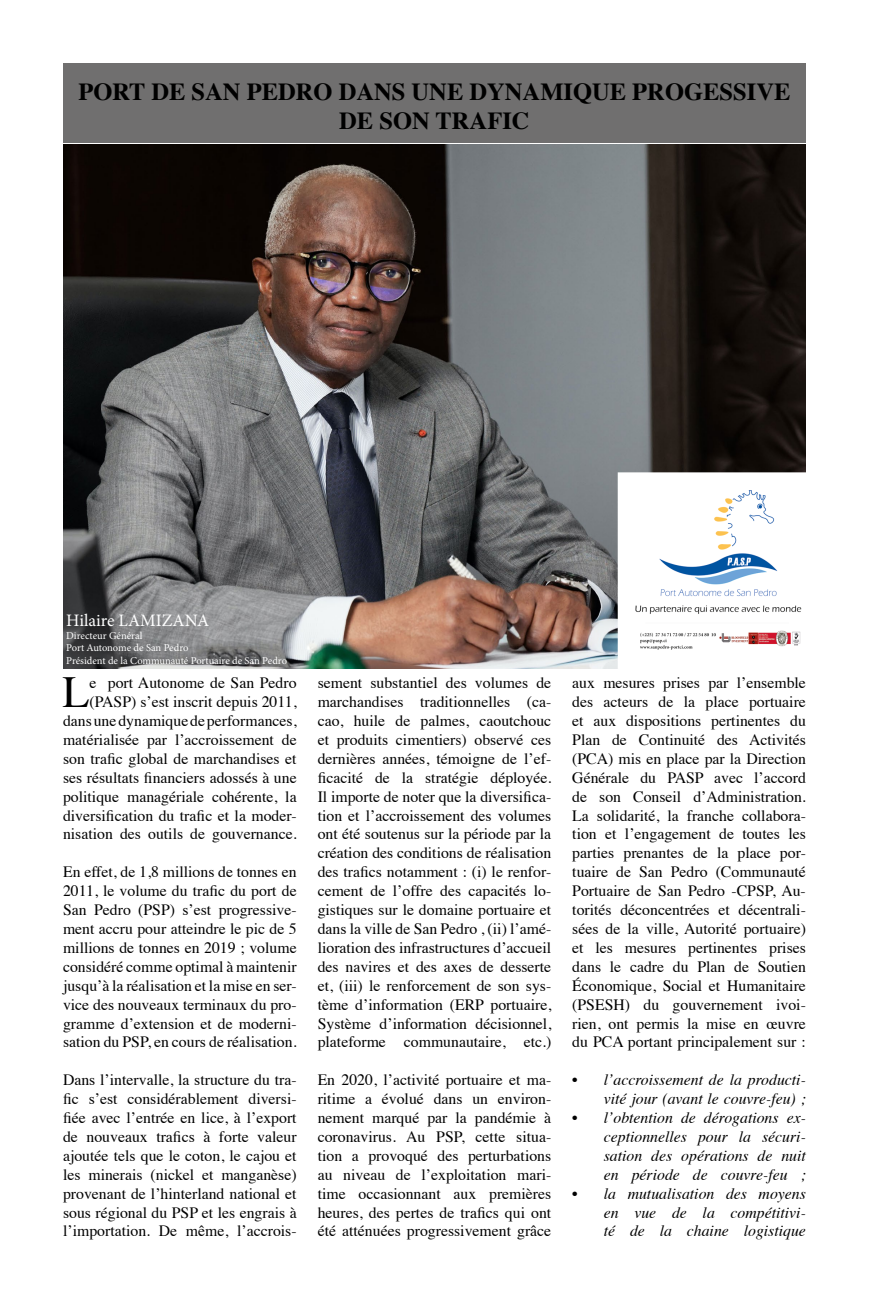
<style>
.page{position:relative;width:869px;height:1300px;background:#fff}
.page>*{position:absolute;margin:0;border:0;box-sizing:border-box;transform-origin:0 0}
.t1{font:44.27px "Times";color:#000}
.t2{font:700 24.5px/29.4px "Times";color:#000;text-align:center}
.t3{font:17.5px "Minion Pro";color:#fff}
.t4{font:15.75px/18.9px "Times";color:#000;text-align:justify}
.t5{font:italic 15.75px/18.9px "Times";color:#000;text-align:justify}
.t6{font:10.5px/12.6px "Minion Pro";color:#fff}
</style>
<div class="page">
<div style="left:63px;top:63px;width:742px;height:80px;background:#706f6f"></div>
<img style="left:63px;top:144px;width:742px;height:525px">
<img style="left:620px;top:475px;width:185px;height:191px">
<div style="left:617px;top:472px;width:198px;height:197px;border:2px solid #fff"></div>
<h2 class="t2" style="left:78px;top:74px;width:713px">PORT DE SAN PEDRO DANS UNE DYNAMIQUE PROGESSIVE<br>DE SON TRAFIC</h2>
<p class="t3" style="left:66px;top:609px;width:144px">Hilaire LAMIZANA</p>
<p class="t6" style="left:66px;top:629px;width:222px">Directeur Général<br>Port Autonome de San Pedro<br>Président de la Communauté Portuaire de San Pedro</p>
<p class="t4" style="left:63px;top:672px;width:235px;text-align:right">e port Autonome de San Pedro (PASP) s’est inscrit depuis 2011, dans une dynamique de performances, matérialisée par l’accroissement de son trafic global de marchandises et ses résultats financiers adossés à une politique managériale cohérente, la diversification du trafic et la moder&shy;nisation des outils de gouvernance.</p>
<p class="t4" style="left:63px;top:861px;width:235px">En effet, de 1,8 millions de tonnes en 2011, le volume du trafic du port de San Pedro (PSP) s’est progressive&shy;ment accru pour atteindre le pic de 5 millions de tonnes en 2019 ; volume considéré comme optimal à maintenir jusqu’à la réalisation et la mise en ser&shy;vice des nouveaux terminaux du pro&shy;gramme d’extension et de moderni&shy;sation du PSP, en cours de réalisation.</p>
<p class="t4" style="left:63px;top:1069px;width:235px">Dans l’intervalle, la structure du tra&shy;fic s’est considérablement diversi&shy;fiée avec l’entrée en lice, à l’export de nouveaux trafics à forte valeur ajoutée tels que le coton, le cajou et les minerais (nickel et manganèse) provenant de l’hinterland national et sous régional du PSP et les engrais à l’importation. De même, l’accrois-</p>
<h1 class="t1" style="left:63px;top:651px;width:29px">L</h1>
<p class="t4" style="left:317px;top:672px;width:235px">sement substantiel des volumes de marchandises traditionnelles (ca&shy;cao, huile de palmes, caoutchouc et produits cimentiers) observé ces dernières années, témoigne de l’ef&shy;ficacité de la stratégie déployée.<br>Il importe de noter que la diversifica&shy;tion et l’accroissement des volumes ont été soutenus sur la période par la création des conditions de réalisation des trafics notamment : (i) le renfor&shy;cement de l’offre des capacités lo&shy;gistiques sur le domaine portuaire et dans la ville de San Pedro , (ii) l’amé&shy;lioration des infrastructures d’accueil des navires et des axes de desserte et, (iii) le renforcement de son sys&shy;tème d’information (ERP portuaire, Système d’information décisionnel, plateforme communautaire, etc.)</p>
<p class="t4" style="left:317px;top:1069px;width:235px">En 2020, l’activité portuaire et ma&shy;ritime a évolué dans un environ&shy;nement marqué par la pandémie à coronavirus. Au PSP, cette situa&shy;tion a provoqué des perturbations au niveau de l’exploitation mari&shy;time occasionnant aux premières heures, des pertes de trafics qui ont été atténuées progressivement grâce</p>
<p class="t4" style="left:572px;top:672px;width:235px">aux mesures prises par l’ensemble des acteurs de la place portuaire et aux dispositions pertinentes du Plan de Continuité des Activités (PCA) mis en place par la Direction Générale du PASP avec l’accord de son Conseil d’Administration.<br>La solidarité, la franche collabora&shy;tion et l’engagement de toutes les parties prenantes de la place por&shy;tuaire de San Pedro (Communauté Portuaire de San Pedro -CPSP, Au&shy;torités déconcentrées et décentrali&shy;sées de la ville, Autorité portuaire) et les mesures pertinentes prises dans le cadre du Plan de Soutien Économique, Social et Humanitaire (PSESH) du gouvernement ivoi&shy;rien, ont permis la mise en œuvre du PCA portant principalement sur :</p>
<p class="t5" style="left:572px;top:1069px;width:235px;text-align:right">• l’accroissement de la producti&shy;vité jour (avant le couvre-feu) ;</p>
<p class="t5" style="left:603px;top:1107px;width:203px;text-indent:-32px">• l’obtention de dérogations ex&shy;ceptionnelles pour la sécuri&shy;sation des opérations de nuit en période de couvre-feu ;</p>
<p class="t5" style="left:603px;top:1183px;width:203px;text-indent:-32px">• la mutualisation des moyens en vue de la compétitivi&shy;té de la chaine logistique</p>
</div>
